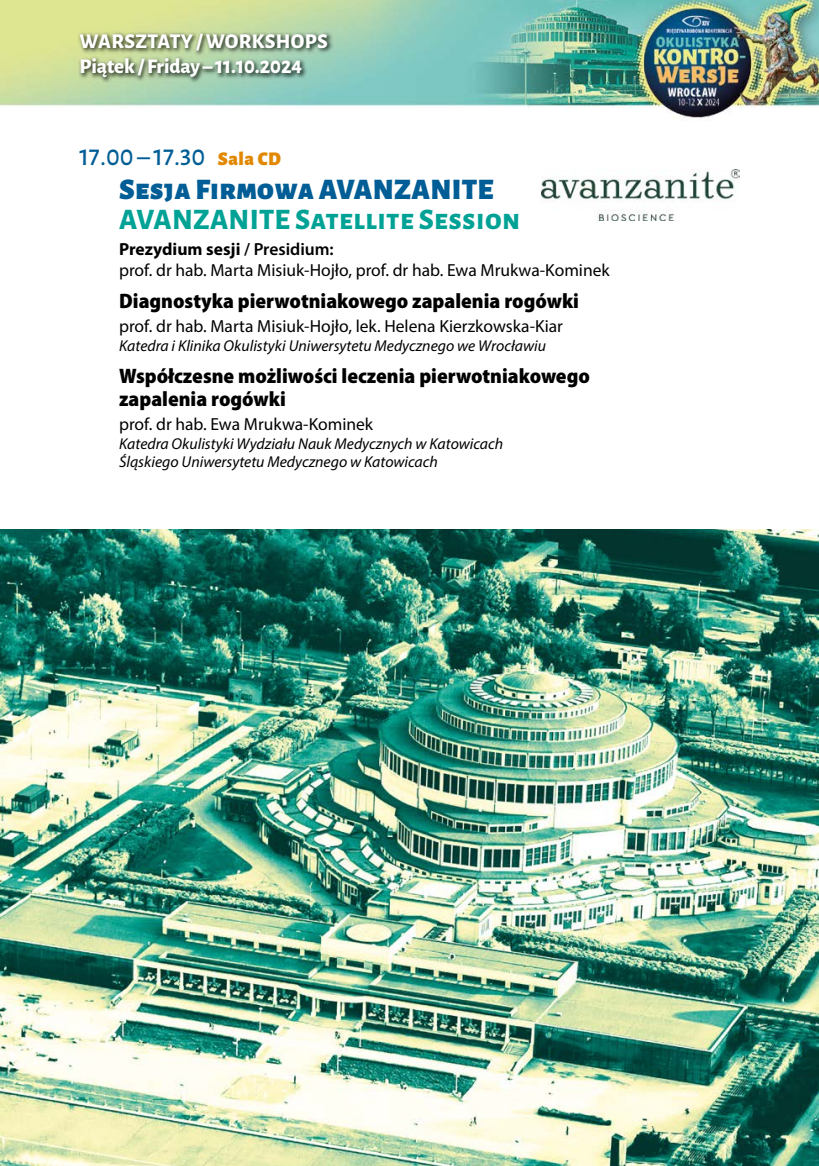
<style>
.page{position:relative;width:819px;height:1166px;background:#fff}
.page>*{position:absolute;margin:0;border:0;box-sizing:border-box;transform-origin:0 0}
.t1{font:800 29.75px "Alegreya Sans SC";letter-spacing:.01em;color:#00a295}
.t2{font:900 29.75px "Alegreya Sans SC";letter-spacing:.01em;color:#005d95}
.t3{font:500 26.25px "Alegreya Sans";color:#005d95}
.t4{font:900 semi-condensed 21px/22.8px "Myriad Pro";color:#000}
.t5{font:800 21px/25.2px "Alegreya Sans";color:#fff}
.t6{font:17.5px/21px "Myriad Pro";color:#000}
.t7{font:italic 15.75px/18.9px "Myriad Pro";color:#000}
.s1{font-weight:900;font-size:19.25px;color:#e18800}
.s2{font-weight:700}
.s3{font-weight:600}
</style>
<div class="page">
<img style="left:0;top:0;width:819px;height:118px">
<img style="left:77px;top:31px;width:256px;height:52px">
<img style="left:541px;top:169px;width:198px;height:52px">
<img style="left:0;top:529px;width:819px;height:637px">
<p class="t5" style="left:79px;top:27px;width:250px">WARSZTATY / WORKSHOPS<br>Piątek / Friday – 11.10.2024</p>
<h2 class="t3" style="left:79px;top:138px;width:203px">17.00 – 17.30 <span class="s1">Sala CD</span></h2>
<h1 class="t2" style="left:119px;top:166px;width:376px">Sesja Firmowa AVANZANITE</h1>
<h1 class="t1" style="left:119px;top:197px;width:402px">AVANZANITE Satellite Session</h1>
<p class="t6" style="left:119px;top:238px;width:492px"><span class="s2">Prezydium sesji</span> <span class="s3">/ Presidium:<br></span>prof. dr hab. Marta Misiuk-Hojło, prof. dr hab. Ewa Mrukwa-Kominek</p>
<p class="t4" style="left:119px;top:290px;width:461px">Diagnostyka pierwotniakowego zapalenia rogówki</p>
<p class="t6" style="left:119px;top:315px;width:445px">prof. dr hab. Marta Misiuk-Hojło, lek. Helena Kierzkowska-Kiar</p>
<p class="t7" style="left:119px;top:336px;width:428px">Katedra i Klinika Okulistyki Uniwersytetu Medycznego we Wrocławiu</p>
<p class="t4" style="left:119px;top:365px;width:472px">Współczesne możliwości leczenia pierwotniakowego zapalenia rogówki</p>
<p class="t6" style="left:119px;top:413px;width:255px">prof. dr hab. Ewa Mrukwa-Kominek</p>
<p class="t7" style="left:119px;top:433px;width:385px">Katedra Okulistyki Wydziału Nauk Medycznych w Katowicach<br>Śląskiego Uniwersytetu Medycznego w Katowicach</p>
</div>
